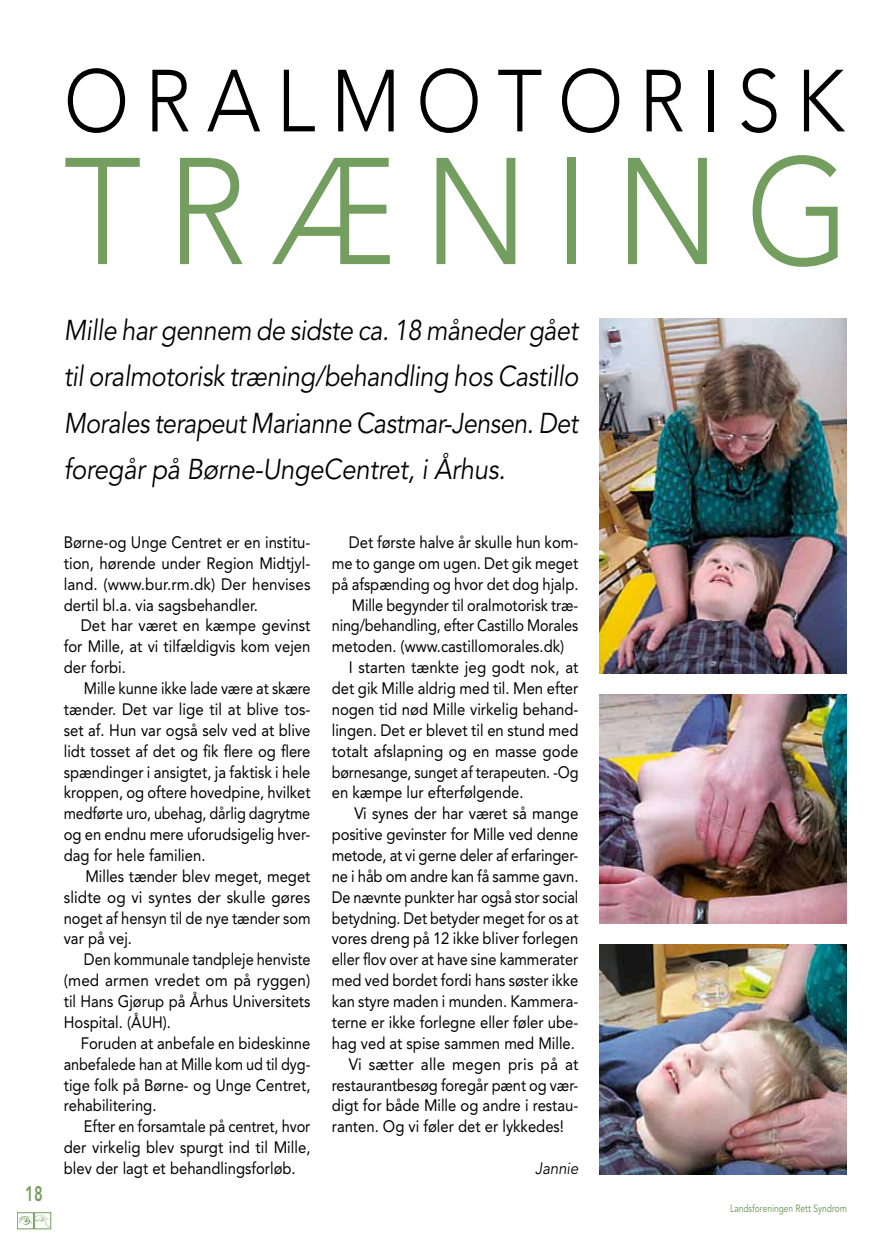
<style>
.page{position:relative;width:889px;height:1255px;background:#fff}
.page>*{position:absolute;margin:0;border:0;box-sizing:border-box;transform-origin:0 0}
.t1{font:300 150px "Avenir LT";color:#749d60;scale:.9 1}
.t2{font:300 87px "Avenir LT";color:#000;scale:.9 1}
.t3{font:italic 28.5px/46.2px "Avenir LT";letter-spacing:-.01em;color:#000;text-align:justify;scale:.88 1}
.t4{font:800 21px "Avenir LT";color:#749d60;scale:.7 1}
.t5{font:16.5px/20.9px "Avenir LT";color:#000;text-align:justify;scale:.9 1}
.t6{font:16.5px/20.9px "Avenir LT";color:#000;text-align:justify;scale:.88 1}
.t7{font:16.5px/20.9px "Avenir LT";color:#000;text-align:justify;scale:.91 1}
.t8{font:16.5px "Avenir LT";color:#000;scale:.89 1}
.t9{font:16.5px "Avenir LT";color:#000;scale:.87 1}
.t10{font:16.5px "Avenir LT";color:#000;scale:.93 1}
.t11{font:italic 16.5px "Avenir LT";color:#000;scale:.9 1}
.t12{font:10.5px "Avenir LT";color:#749d60;scale:.8 1}
</style>
<div class="page">
<svg style="left:17px;top:1212px;width:34px;height:16px"></svg>
<img style="left:600px;top:318px;width:246px;height:355px">
<img style="left:600px;top:944px;width:246px;height:230px">
<img style="left:600px;top:694px;width:246px;height:229px">
<p class="t4" style="left:25px;top:1180px;width:26px">18</p>
<h2 class="t2" style="left:64px;top:50px;width:368px">ORA LMOTORIS</h2>
<h2 class="t2" style="left:796px;top:50px;width:43px">K</h2>
<h1 class="t1" style="left:64px;top:124px;width:512px">TR ÆNING</h1>
<h3 class="t3" style="left:64px;top:308px;width:586px">Mille har gennem de sidste ca. 18 måneder gået til oralmotorisk træning/behandling hos Castillo Morales terapeut Marianne Castmar-Jensen. Det foregår på Børne-UngeCentret, i Århus.</h3>
<p class="t5" style="left:64px;top:532px;width:276px">Børne-og Unge Centret er en institu&shy;tion, hørende under Region Midtjyl&shy;land. (www.bur.rm.dk) Der henvises dertil bl.a. via sagsbehandler.</p>
<p class="t7" style="left:64px;top:615px;width:272px;text-indent:17px">Det har været en kæmpe gevinst for Mille, at vi tilfældigvis kom vejen der forbi.</p>
<p class="t6" style="left:64px;top:678px;width:282px;text-indent:20px">Mille kunne ikke lade være at skære tænder. Det var lige til at blive tos&shy;set af. Hun var også selv ved at blive lidt tosset af det og fik flere og flere spændinger i ansigtet, ja faktisk i hele kroppen, og oftere hovedpine, hvilket medførte uro, ubehag, dårlig dagrytme og en endnu mere uforudsigelig hver&shy;dag for hele familien.</p>
<p class="t5" style="left:64px;top:865px;width:276px;text-indent:22px">Milles tænder blev meget, meget slidte og vi syntes der skulle gøres noget af hensyn til de nye tænder som var på vej.</p>
<p class="t6" style="left:64px;top:949px;width:282px;text-indent:20px">Den kommunale tandpleje henviste (med armen vredet om på ryggen) til Hans Gjørup på Århus Universitets Hospital. (ÅUH).</p>
<p class="t5" style="left:64px;top:1032px;width:276px;text-indent:17px">Foruden at anbefale en bideskinne anbefalede han at Mille kom ud til dyg&shy;tige folk på Børne- og Unge Centret, rehabilitering.</p>
<p class="t6" style="left:64px;top:1116px;width:282px;text-indent:20px">Efter en forsamtale på centret, hvor der virkelig blev spurgt ind til Mille, blev der lagt et behandlingsforløb.</p>
<p class="t5" style="left:349px;top:532px;width:257px">Det første halve år skulle hun kom-</p>
<p class="t5" style="left:332px;top:553px;width:275px">me to gange om ugen. Det gik meget</p>
<p class="t5" style="left:332px;top:573px;width:276px">på afspænding og hvor det dog hjalp.</p>
<p class="t6" style="left:352px;top:594px;width:259px">Mille begynder til oralmotorisk træ-</p>
<p class="t6" style="left:332px;top:615px;width:282px">ning/behandling, efter Castillo Morales</p>
<p class="t5" style="left:332px;top:636px;width:260px">metoden. (www.castillomorales.dk)</p>
<p class="t7" style="left:349px;top:657px;width:254px">I starten tænkte jeg godt nok, at</p>
<p class="t5" style="left:332px;top:678px;width:275px">det gik Mille aldrig med til. Men efter</p>
<p class="t5" style="left:332px;top:699px;width:276px">nogen tid nød Mille virkelig behand-</p>
<p class="t5" style="left:332px;top:719px;width:275px">lingen. Det er blevet til en stund med</p>
<p class="t7" style="left:332px;top:740px;width:272px">totalt afslapning og en masse gode</p>
<p class="t9" style="left:332px;top:762px;width:285px">børnesange, sunget af terapeuten. -Og</p>
<p class="t5" style="left:332px;top:782px;width:215px">en kæmpe lur efterfølgende.</p>
<p class="t7" style="left:354px;top:803px;width:248px">Vi synes der har været så mange</p>
<p class="t5" style="left:332px;top:824px;width:275px">positive gevinster for Mille ved denne</p>
<p class="t8" style="left:332px;top:845px;width:279px">metode, at vi gerne deler af erfaringer-</p>
<p class="t5" style="left:332px;top:865px;width:276px">ne i håb om andre kan få samme gavn.</p>
<p class="t6" style="left:332px;top:886px;width:282px">De nævnte punkter har også stor social</p>
<p class="t9" style="left:332px;top:908px;width:285px">betydning. Det betyder meget for os at</p>
<p class="t5" style="left:332px;top:928px;width:275px">vores dreng på 12 ikke bliver forlegen</p>
<p class="t8" style="left:332px;top:950px;width:278px">eller flov over at have sine kammerater</p>
<p class="t5" style="left:332px;top:970px;width:276px">med ved bordet fordi hans søster ikke</p>
<p class="t5" style="left:332px;top:991px;width:276px">kan styre maden i munden. Kammera-</p>
<p class="t5" style="left:332px;top:1011px;width:275px">terne er ikke forlegne eller føler ube-</p>
<p class="t5" style="left:332px;top:1032px;width:272px">hag ved at spise sammen med Mille.</p>
<p class="t10" style="left:349px;top:1054px;width:248px">Vi sætter alle megen pris på at</p>
<p class="t8" style="left:332px;top:1075px;width:279px">restaurantbesøg foregår pænt og vær-</p>
<p class="t5" style="left:332px;top:1095px;width:275px">digt for både Mille og andre i restau-</p>
<p class="t5" style="left:332px;top:1116px;width:260px">ranten. Og vi føler det er lykkedes!</p>
<p class="t11" style="left:535px;top:1158px;width:49px">Jannie</p>
<p class="t12" style="left:730px;top:1202px;width:147px">Landsforeningen Rett Syndrom</p>
</div>
